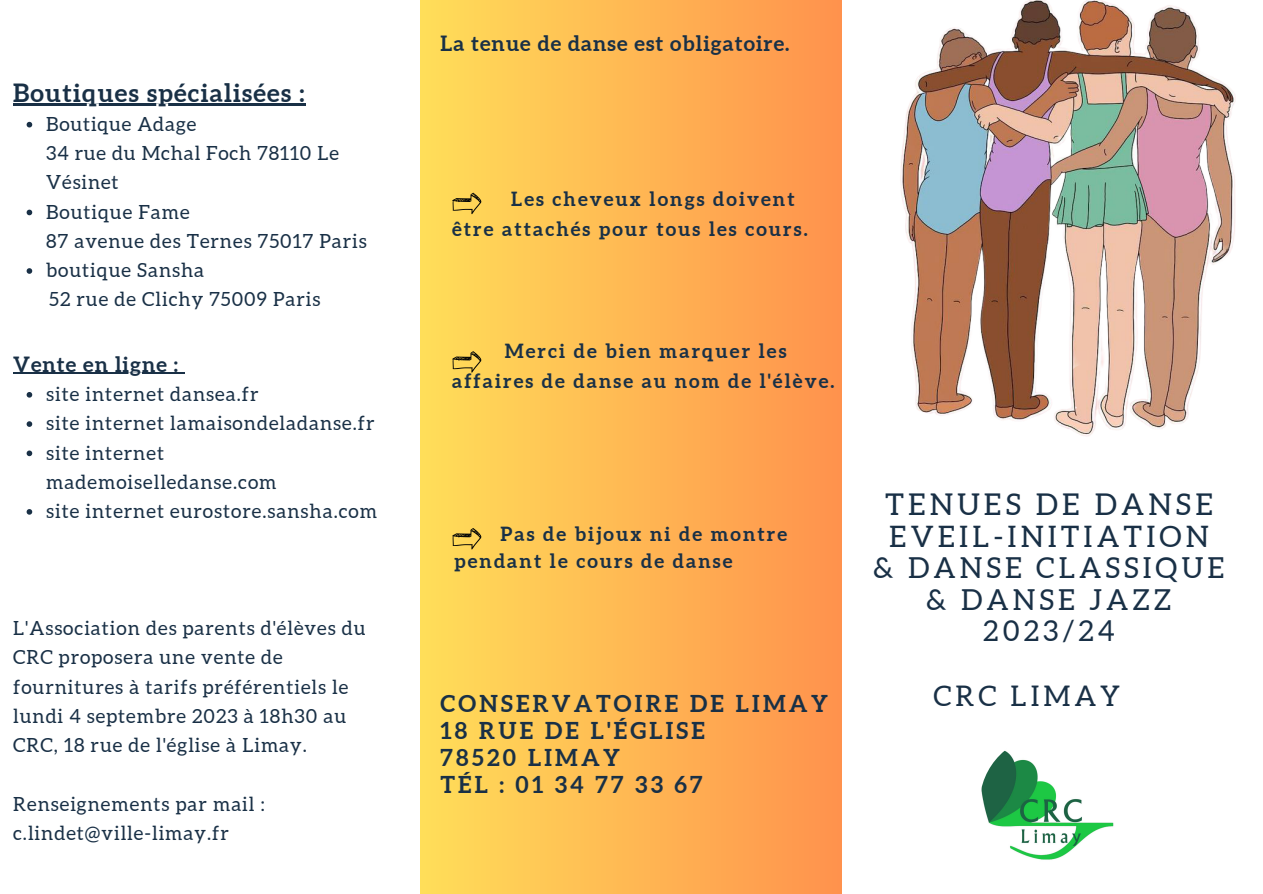
<style>
.page{position:relative;width:1263px;height:894px;background:#fff}
.page>*{position:absolute;margin:0;border:0;box-sizing:border-box;transform-origin:0 0}
.t1{font:30px "Aleo";letter-spacing:.14em;color:#193046}
.t2{font:29.55px "Aleo";letter-spacing:.14em;color:#193046}
.t3{font:28.95px/31.5px "Aleo";letter-spacing:.14em;color:#193046;text-align:center}
.t4{font:28.35px "Aleo";letter-spacing:.14em;color:#193046}
.t5{font:700 25.05px "Aleo";letter-spacing:.05em;color:#193046}
.t6{font:700 23.25px "Aleo";letter-spacing:.14em;color:#193046}
.t7{font:700 21px "Aleo";letter-spacing:.05em;color:#193046}
.t8{font:19.5px/29.2px "Aleo";letter-spacing:.05em;color:#193046}
.t9{font:700 19.5px/30.3px "Aleo";letter-spacing:.105em;color:#193046}
</style>
<div class="page">
<div style="left:421px;top:0;width:420px;height:893px;background:linear-gradient(to right,#ffde59,#ff924d)"></div>
<img style="left:771px;top:0;width:465px;height:452px">
<img style="left:980px;top:734px;width:138px;height:139px;border-radius:50%">
<svg style="left:452px;top:351px;width:29px;height:21px"></svg>
<svg style="left:452px;top:193px;width:29px;height:21px"></svg>
<svg style="left:27px;top:122px;width:5px;height:5px"></svg>
<svg style="left:27px;top:209px;width:5px;height:6px"></svg>
<svg style="left:27px;top:268px;width:5px;height:6px"></svg>
<svg style="left:27px;top:392px;width:5px;height:5px"></svg>
<svg style="left:27px;top:421px;width:5px;height:6px"></svg>
<svg style="left:27px;top:450px;width:5px;height:6px"></svg>
<svg style="left:27px;top:509px;width:5px;height:5px"></svg>
<hr style="left:13px;top:104px;width:293px;height:2px;background:#193046">
<svg style="left:13px;top:373px;width:18px;height:1px"></svg>
<hr style="left:31px;top:373px;width:148px;height:1px;background:#193046">
<svg style="left:452px;top:528px;width:29px;height:21px"></svg>
<p class="t5" style="left:13px;top:78px;width:293px">Boutiques spécialisées :</p>
<p class="t8" style="left:46px;top:109px;width:294px">Boutique Adage<br>34 rue du Mchal Foch 78110 Le<br>Vésinet</p>
<p class="t8" style="left:46px;top:197px;width:322px">Boutique Fame<br>87 avenue des Ternes 75017 Paris</p>
<p class="t8" style="left:46px;top:255px;width:160px">boutique Sansha</p>
<p class="t8" style="left:49px;top:285px;width:273px">52 rue de Clichy 75009 Paris</p>
<p class="t7" style="left:13px;top:352px;width:166px">Vente en ligne :</p>
<p class="t8" style="left:46px;top:379px;width:214px">site internet dansea.fr</p>
<p class="t8" style="left:46px;top:408px;width:330px">site internet lamaisondeladanse.fr</p>
<p class="t8" style="left:46px;top:438px;width:232px">site internet mademoiselledanse.com</p>
<p class="t8" style="left:46px;top:496px;width:332px">site internet eurostore.sansha.com</p>
<p class="t8" style="left:13px;top:613px;width:354px">L'Association des parents d'élèves du CRC proposera une vente de fournitures à tarifs préférentiels le lundi 4 septembre 2023 à 18h30 au CRC, 18 rue de l'église à Limay.</p>
<p class="t8" style="left:13px;top:788px;width:253px">Renseignements par mail :</p>
<p class="t8" style="left:13px;top:818px;width:217px">c.lindet@ville-limay.fr</p>
<p class="t7" style="left:440px;top:31px;width:351px">La tenue de danse est obligatoire.</p>
<p class="t9" style="left:452px;top:183px;width:357px;text-indent:59px">Les cheveux longs doivent être attachés pour tous les cours.</p>
<p class="t9" style="left:452px;top:335px;width:384px;text-align:center">Merci de bien marquer les<br>affaires de danse au nom de l'élève.</p>
<p class="t9" style="left:455px;top:520px;width:334px;line-height:27px;text-indent:46px">Pas de bijoux ni de montre pendant le cours de danse</p>
<p class="t6" style="left:440px;top:689px;width:389px">CONSERVATOIRE DE LIMAY</p>
<p class="t6" style="left:440px;top:716px;width:266px">18 RUE DE L'ÉGLISE</p>
<p class="t6" style="left:440px;top:743px;width:181px">78520 LIMAY</p>
<p class="t6" style="left:440px;top:770px;width:264px">TÉL : 01 34 77 33 67</p>
<p class="t1" style="left:885px;top:487px;width:329px">TENUES DE DANSE</p>
<p class="t2" style="left:889px;top:519px;width:321px">EVEIL-INITIATION</p>
<p class="t3" style="left:874px;top:552px;width:352px">&amp; DANSE CLASSIQUE</p>
<p class="t3" style="left:927px;top:583px;width:246px">&amp; DANSE JAZZ<br>2023/24</p>
<p class="t4" style="left:933px;top:679px;width:188px">CRC LIMAY</p>
</div>
